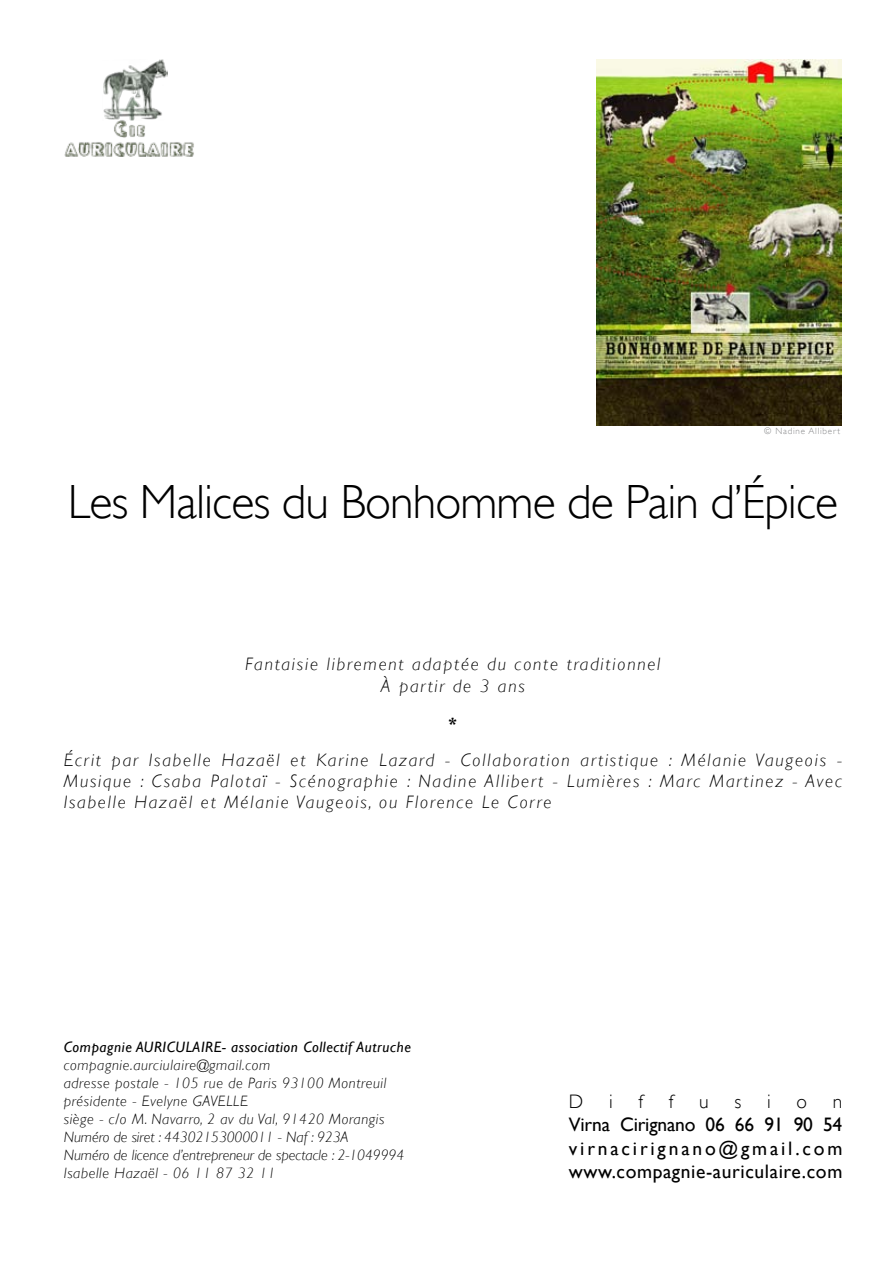
<style>
.page{position:relative;width:893px;height:1263px;background:#fff}
.page>*{position:absolute;margin:0;border:0;box-sizing:border-box;transform-origin:0 0}
.t1{font:300 48px "Gill Sans";letter-spacing:-.02em;color:#000}
.t2{font:19.5px/23.4px "Gill Sans";letter-spacing:.03em;color:#000;text-align:justify}
.t3{font:300 19.5px "Gill Sans";color:#000}
.t4{font:italic 300 18px/21px "Gill Sans";letter-spacing:.1em;color:#000;text-align:justify}
.t5{font:italic 300 15px/18px "Gill Sans";letter-spacing:.04em;color:#000}
.t6{font:italic 15px "Gill Sans";letter-spacing:.04em;color:#000}
.t7{font:700 15px "Gill Sans";color:#000}
.t8{font:300 9px "Gill Sans";letter-spacing:.085em;color:#87888a}
</style>
<div class="page">
<img style="left:597px;top:60px;width:245px;height:365px">
<img style="left:103px;top:60px;width:64px;height:52px">
<img style="left:64px;top:112px;width:130px;height:45px">
<p class="t8" style="left:764px;top:425px;width:77px">© Nadine Allibert</p>
<h1 class="t1" style="left:68px;top:474px;width:772px">Les Malices du Bonhomme de Pain d’Épice</h1>
<p class="t4" style="left:245px;top:653px;width:417px;line-height:21.6px;text-align:center">Fantaisie librement adaptée du conte traditionnel<br>À partir de 3 ans</p>
<p class="t7" style="left:449px;top:714px;width:10px">*</p>
<p class="t4" style="left:64px;top:749px;width:780px">Écrit par Isabelle Hazaël et Karine Lazard - Collaboration artistique : Mélanie Vaugeois - Musique : Csaba Palotaï - Scénographie : Nadine Allibert - Lumières : Marc Martinez - Avec Isabelle Hazaël et Mélanie Vaugeois, ou Florence Le Corre</p>
<p class="t6" style="left:64px;top:1038px;width:349px">Compagnie AURICULAIRE- association Collectif Autruche</p>
<p class="t5" style="left:64px;top:1056px;width:342px">compagnie.aurciulaire@gmail.com<br>adresse postale - 105 rue de Paris 93100 Montreuil présidente - Evelyne GAVELLE<br>siège - c/o M. Navarro, 2 av du Val, 91420 Morangis Numéro de siret : 44302153000011 - Naf : 923A<br>Numéro de licence d’entrepreneur de spectacle : 2-1049994<br>Isabelle Hazaël - 06 11 87 32 11</p>
<p class="t3" style="left:569px;top:1090px;width:16px">D</p>
<p class="t3" style="left:609px;top:1090px;width:5px">i</p>
<p class="t3" style="left:638px;top:1090px;width:6px">f</p>
<p class="t3" style="left:669px;top:1090px;width:6px">f</p>
<p class="t3" style="left:699px;top:1090px;width:11px">u</p>
<p class="t3" style="left:735px;top:1090px;width:8px">s</p>
<p class="t3" style="left:767px;top:1090px;width:5px">i</p>
<p class="t3" style="left:796px;top:1090px;width:12px">o</p>
<p class="t3" style="left:833px;top:1090px;width:11px">n</p>
<p class="t2" style="left:569px;top:1113px;width:275px">Virna Cirignano 06 66 91 90 54 virnacirignano@gmail.com www.compagnie-auriculaire.com</p>
</div>
